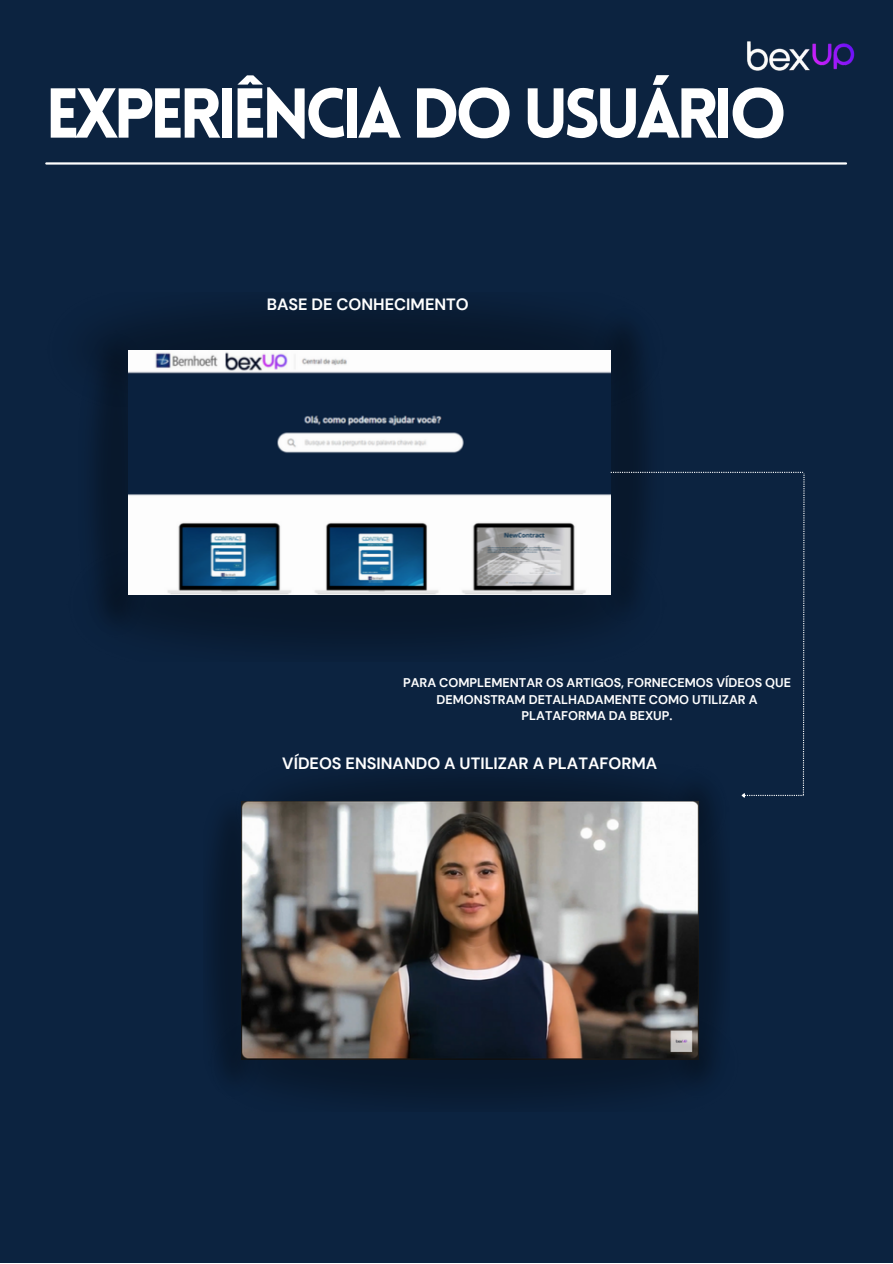
<style>
.page{position:relative;width:893px;height:1264px;background:#fff}
.page>*{position:absolute;margin:0;border:0;box-sizing:border-box;transform-origin:0 0}
.t1{font:900 69px "Lovelo";letter-spacing:-.075em;color:#fff}
.t2{font:700 16.35px "DM Sans";color:#fff}
.t3{font:700 12.6px/16.8px "DM Sans";color:#fff;text-align:center}
</style>
<div class="page">
<div style="left:0;top:0;width:892px;height:1262px;background:#0c2340"></div>
<hr style="left:46px;top:162px;width:800px;height:3px;background:#fff">
<img style="left:747px;top:41px;width:108px;height:30px">
<div style="left:95px;top:407px;width:34px;height:140px;background:#08192e"></div>
<img style="left:97px;top:547px;width:494px;height:99px">
<img style="left:585px;top:407px;width:78px;height:218px">
<img style="left:94px;top:307px;width:550px;height:100px">
<img style="left:129px;top:350px;width:481px;height:244px">
<div style="left:698px;top:854px;width:23px;height:159px;background:#08192f"></div>
<img style="left:212px;top:815px;width:30px;height:198px">
<img style="left:215px;top:1013px;width:502px;height:87px">
<img style="left:233px;top:775px;width:484px;height:79px">
<img style="left:242px;top:801px;width:456px;height:258px">
<svg style="left:610px;top:472px;width:194px;height:327px"></svg>
<p class="t1" style="left:45px;top:86px;width:743px">EXPERIÊNCIA DO USUÁRIO</p>
<p class="t2" style="left:267px;top:294px;width:203px">BASE DE CONHECIMENTO</p>
<p class="t3" style="left:403px;top:674px;width:389px">PARA COMPLEMENTAR OS ARTIGOS, FORNECEMOS VÍDEOS QUE<br>DEMONSTRAM DETALHADAMENTE COMO UTILIZAR A<br>PLATAFORMA DA BEXUP.</p>
<p class="t2" style="left:282px;top:752px;width:376px">VÍDEOS ENSINANDO A UTILIZAR A PLATAFORMA</p>
</div>
